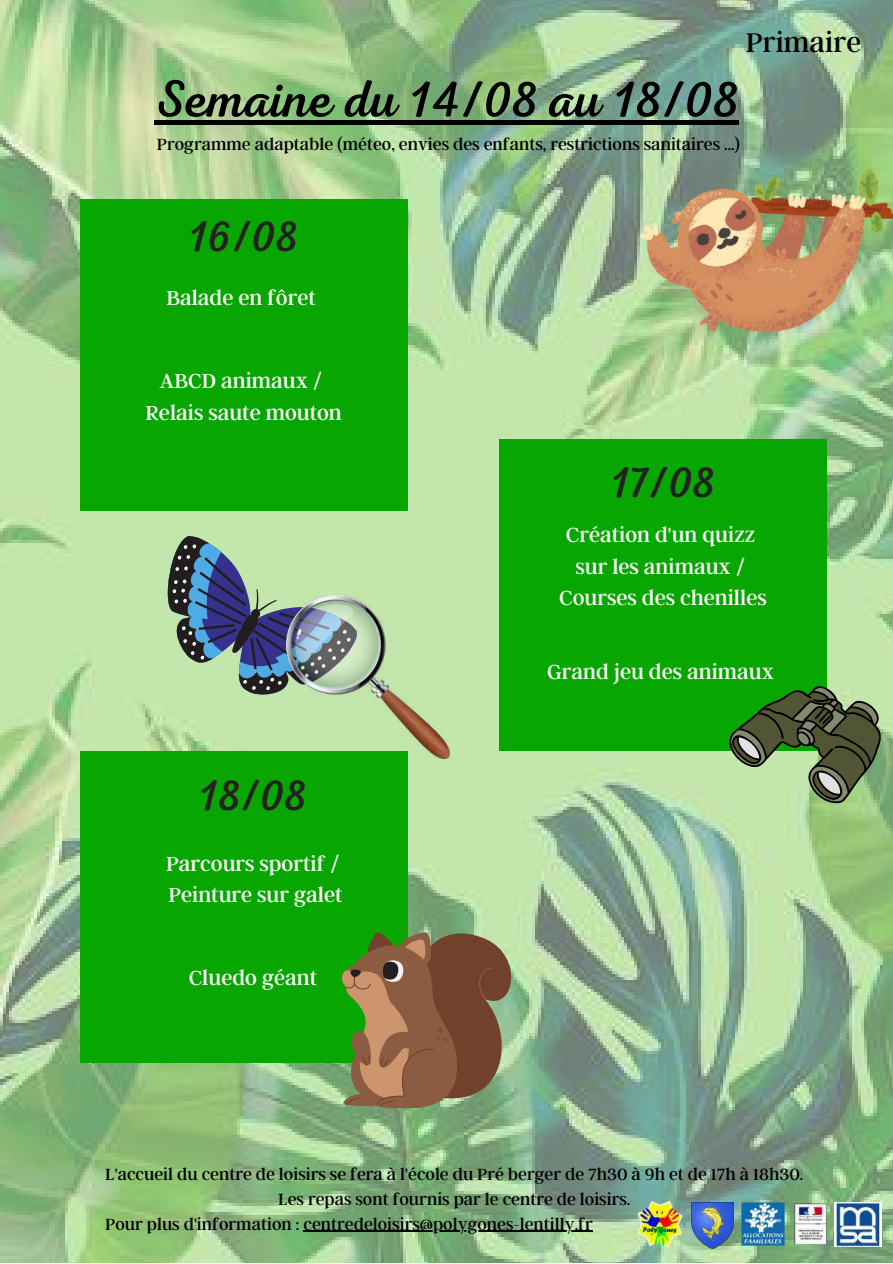
<style>
.page{position:relative;width:893px;height:1264px;background:#fff}
.page>*{position:absolute;margin:0;border:0;box-sizing:border-box;transform-origin:0 0}
.t1{font:52.5px "Nexa Script";color:#000}
.t2{font:45px "Nexa Script";color:#242021}
.t3{font:30px "Argent CF";color:#000}
.t4{font:22.5px/31.5px "Argent CF";color:#fefefe;text-align:center}
.t5{font:18px "Argent CF";color:#000}
</style>
<div class="page">
<img style="left:0;top:0;width:892px;height:1262px">
<div style="left:80px;top:751px;width:327px;height:312px;background:#08a600"></div>
<div style="left:80px;top:199px;width:327px;height:311px;background:#08a600"></div>
<div style="left:499px;top:439px;width:327px;height:312px;background:#08a600"></div>
<svg style="left:133px;top:526px;width:229px;height:199px;background:#96b39a"></svg>
<img style="left:640px;top:168px;width:252px;height:163px">
<svg style="left:342px;top:922px;width:181px;height:187px;background:#83774c"></svg>
<img style="left:286px;top:595px;width:163px;height:163px">
<svg style="left:721px;top:683px;width:164px;height:125px;background:#6a8f58"></svg>
<hr style="left:154px;top:120px;width:584px;height:4px;background:#000">
<hr style="left:303px;top:1230px;width:289px;height:1px;background:#000">
<img style="left:741px;top:1202px;width:43px;height:43px">
<img style="left:691px;top:1202px;width:42px;height:46px">
<img style="left:636px;top:1200px;width:47px;height:47px">
<img style="left:785px;top:1198px;width:50px;height:50px">
<img style="left:834px;top:1202px;width:47px;height:44px">
<h3 class="t3" style="left:745px;top:23px;width:117px">Primaire</h3>
<h1 class="t1" style="left:154px;top:69px;width:585px">Semaine du 14/08 au 18/08</h1>
<p class="t5" style="left:157px;top:132px;width:584px">Programme adaptable (méteo, envies des enfants, restrictions sanitaires ...)</p>
<h2 class="t2" style="left:189px;top:210px;width:110px">16/08</h2>
<p class="t4" style="left:166px;top:281px;width:151px">Balade en fôret</p>
<p class="t4" style="left:145px;top:364px;width:198px">ABCD animaux /<br>Relais saute mouton</p>
<h2 class="t2" style="left:200px;top:769px;width:108px">18/08</h2>
<p class="t4" style="left:166px;top:846px;width:178px;text-align:left">Parcours sportif /<br>Peinture sur galet</p>
<p class="t4" style="left:189px;top:961px;width:130px">Cluedo géant</p>
<h2 class="t2" style="left:611px;top:456px;width:104px">17/08</h2>
<p class="t4" style="left:559px;top:518px;width:209px">Création d'un quizz sur les animaux /<br>Courses des chenilles</p>
<p class="t4" style="left:547px;top:655px;width:228px">Grand jeu des animaux</p>
<p class="t5" style="left:105px;top:1162px;width:699px">L'accueil du centre de loisirs se fera à l'école du Pré berger de 7h30 à 9h et de 17h à 18h30.</p>
<p class="t5" style="left:278px;top:1187px;width:353px">Les repas sont fournis par le centre de loisirs.</p>
<p class="t5" style="left:105px;top:1212px;width:489px">Pour plus d'information : centredeloisirs@polygones-lentilly.fr</p>
</div>
